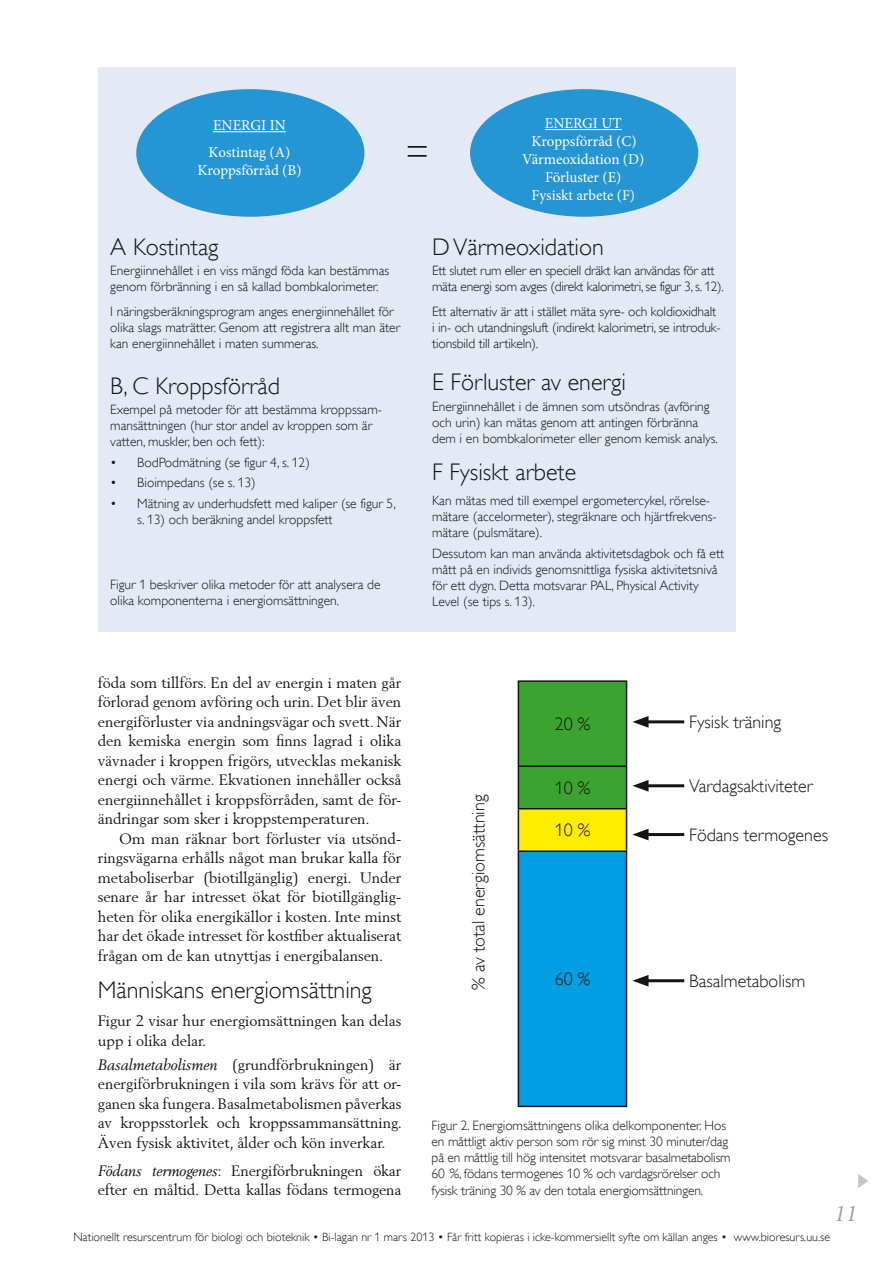
<style>
.page{position:relative;width:893px;height:1263px;background:#fff}
.page>*{position:absolute;margin:0;border:0;box-sizing:border-box;transform-origin:0 0}
.t1{font:300 36px "Gill Alt One";color:#141412}
.t2{font:300 24px "Gill Alt One";color:#141412}
.t3{font:italic 21px "Berling";color:#9d9d9c}
.t4{font:300 18px "Gill Alt One";color:#141412}
.t5{font:15px/19.5px "Berling";color:#141412;text-align:justify}
.t6{font:15px/18px "Minion Pro";color:#fff;text-align:center}
.t7{font:300 13.5px/16.2px "Gill Alt One";color:#141412}
.t8{font:300 13.5px/16.2px "Gill Alt One";letter-spacing:-.02em;color:#141412}
.t9{font:300 12px "Gill Alt One";color:#141412}
.s1{font-style:italic}
</style>
<div class="page">
<div style="left:98px;top:67px;width:638px;height:564px;background:#e3eaf5"></div>
<div style="left:470px;top:89px;width:228px;height:128px;background:#2595d3;border-radius:50%"></div>
<hr style="left:545px;top:129px;width:77px;height:1px;background:#fff">
<div style="left:136px;top:89px;width:228px;height:128px;background:#2595d3;border-radius:50%"></div>
<hr style="left:213px;top:131px;width:73px;height:1px;background:#fff">
<div style="left:518px;top:681px;width:108px;height:85px;background:#3ba431"></div>
<div style="left:518px;top:766px;width:108px;height:43px;background:#3ba431"></div>
<div style="left:518px;top:809px;width:108px;height:42px;background:#ffed00"></div>
<div style="left:518px;top:851px;width:108px;height:255px;background:#009ee3"></div>
<hr style="left:518px;top:809px;width:1px;height:41px;background:#141412">
<hr style="left:626px;top:809px;width:1px;height:41px;background:#141412">
<hr style="left:518px;top:850px;width:109px;height:2px;background:#141412">
<hr style="left:518px;top:852px;width:1px;height:254px;background:#141412">
<hr style="left:626px;top:852px;width:1px;height:254px;background:#141412">
<hr style="left:518px;top:1106px;width:109px;height:1px;background:#141412">
<hr style="left:518px;top:680px;width:109px;height:2px;background:#141412">
<hr style="left:518px;top:682px;width:1px;height:83px;background:#141412">
<hr style="left:626px;top:682px;width:1px;height:83px;background:#141412">
<hr style="left:518px;top:765px;width:109px;height:2px;background:#141412">
<hr style="left:518px;top:767px;width:1px;height:41px;background:#141412">
<hr style="left:626px;top:767px;width:1px;height:41px;background:#141412">
<hr style="left:518px;top:808px;width:109px;height:1px;background:#141412">
<hr style="left:643px;top:720px;width:41px;height:3px;background:#141412">
<svg style="left:632px;top:716px;width:16px;height:12px"></svg>
<hr style="left:643px;top:833px;width:41px;height:3px;background:#141412">
<svg style="left:632px;top:829px;width:16px;height:11px"></svg>
<hr style="left:643px;top:784px;width:41px;height:3px;background:#141412">
<svg style="left:632px;top:780px;width:16px;height:12px"></svg>
<hr style="left:643px;top:979px;width:41px;height:3px;background:#141412">
<svg style="left:632px;top:975px;width:16px;height:11px"></svg>
<svg style="left:858px;top:1174px;width:10px;height:14px"></svg>
<p class="t6" style="left:209px;top:112px;width:83px;line-height:26.5px;text-align:left">ENERGI IN<br>Kostintag (A)</p>
<p class="t6" style="left:197px;top:161px;width:106px">Kroppsförråd (B)</p>
<h1 class="t1" style="left:406px;top:131px;width:25px">=</h1>
<p class="t6" style="left:522px;top:114px;width:124px">ENERGI UT<br>Kroppsförråd (C)<br>Värmeoxidation (D)<br>Förluster (E)<br>Fysiskt arbete (F)</p>
<h2 class="t2" style="left:110px;top:233px;width:110px">A Kostintag</h2>
<p class="t7" style="left:110px;top:262px;width:280px">Energiinnehållet i en viss mängd föda kan bestämmas genom förbränning i en så kallad bombkalorimeter.</p>
<p class="t7" style="left:110px;top:303px;width:291px">I näringsberäkningsprogram anges energiinnehållet för olika slags maträtter. Genom att registrera allt man äter kan energiinnehållet i maten summeras.</p>
<h2 class="t2" style="left:110px;top:371px;width:171px">B, C Kroppsförråd</h2>
<p class="t7" style="left:110px;top:401px;width:273px">Exempel på metoder för att bestämma kroppssam&shy;mansättningen (hur stor andel av kroppen som är vatten, muskler, ben och fett):</p>
<p class="t7" style="left:110px;top:454px;width:201px">• BodPodmätning (se figur 4, s. 12)</p>
<p class="t7" style="left:110px;top:475px;width:147px">• Bioimpedans (se s. 13)</p>
<p class="t7" style="left:137px;top:495px;width:260px;text-indent:-27px">• Mätning av underhudsfett med kaliper (se figur 5, s. 13) och beräkning andel kroppsfett</p>
<p class="t7" style="left:110px;top:576px;width:272px">Figur 1 beskriver olika metoder för att analysera de olika komponenterna i energiomsättningen.</p>
<p class="t5" style="left:98px;top:673px;width:305px">föda som tillförs. En del av energin i maten går förlorad genom avföring och urin. Det blir även energiförluster via andningsvägar och svett. När den kemiska energin som finns lagrad i olika vävnader i kroppen frigörs, utvecklas mekanisk energi och värme. Ekvationen innehåller också energiinnehållet i kroppsförråden, samt de för&shy;ändringar som sker i kroppstemperaturen.</p>
<p class="t5" style="left:98px;top:829px;width:305px;text-indent:21px">Om man räknar bort förluster via utsönd&shy;ringsvägarna erhålls något man brukar kalla för metaboliserbar (biotillgänglig) energi. Under senare år har intresset ökat för biotillgänglig&shy;heten för olika energikällor i kosten. Inte minst har det ökade intresset för kostfiber aktualiserat frågan om de kan utnyttjas i energibalansen.</p>
<h2 class="t2" style="left:98px;top:976px;width:276px">Människans energiomsättning</h2>
<p class="t5" style="left:98px;top:1011px;width:305px">Figur 2 visar hur energiomsättningen kan delas upp i olika delar.</p>
<p class="t5" style="left:98px;top:1054px;width:306px"><span class="s1">Basalmetabolismen</span> (grundförbrukningen) är energiförbrukningen i vila som krävs för att or&shy;ganen ska fungera. Basalmetabolismen påverkas av kroppsstorlek och kroppssammansättning.<br>Även fysisk aktivitet, ålder och kön inverkar.</p>
<p class="t5" style="left:98px;top:1160px;width:305px"><span class="s1">Födans termogenes</span>: Energiförbrukningen ökar efter en måltid. Detta kallas födans termogena</p>
<h2 class="t2" style="left:432px;top:233px;width:173px">D Värmeoxidation</h2>
<p class="t8" style="left:432px;top:262px;width:293px">Ett slutet rum eller en speciell dräkt kan användas för att mäta energi som avges (direkt kalorimetri, se figur 3, s. 12).</p>
<p class="t7" style="left:432px;top:303px;width:290px">Ett alternativ är att i stället mäta syre- och koldioxidhalt i in- och utandningsluft (indirekt kalorimetri, se introduk&shy;tionsbild till artikeln).</p>
<h2 class="t2" style="left:432px;top:368px;width:195px">E Förluster av energi</h2>
<p class="t7" style="left:432px;top:398px;width:287px">Energiinnehållet i de ämnen som utsöndras (avföring och urin) kan mätas genom att antingen förbränna dem i en bombkalorimeter eller genom kemisk analys.</p>
<h2 class="t2" style="left:432px;top:458px;width:146px">F Fysiskt arbete</h2>
<p class="t7" style="left:432px;top:492px;width:286px">Kan mätas med till exempel ergometercykel, rörelse&shy;mätare (accelormeter), stegräknare och hjärtfrekvens&shy;mätare (pulsmätare).</p>
<p class="t7" style="left:432px;top:545px;width:294px">Dessutom kan man använda aktivitetsdagbok och få ett mått på en individs genomsnittliga fysiska aktivitetsnivå för ett dygn. Detta motsvarar PAL, Physical Activity Level (se tips s. 13).</p>
<h3 class="t4" style="left:468px;top:990px;width:197px;rotate:-90deg">% av total energiomsättning</h3>
<h3 class="t4" style="left:555px;top:713px;width:37px">20 %</h3>
<h3 class="t4" style="left:555px;top:777px;width:37px">10 %</h3>
<h3 class="t4" style="left:555px;top:820px;width:37px">10 %</h3>
<h3 class="t4" style="left:555px;top:968px;width:37px">60 %</h3>
<h3 class="t4" style="left:689px;top:712px;width:94px">Fysisk träning</h3>
<h3 class="t4" style="left:689px;top:776px;width:125px">Vardagsaktiviteter</h3>
<h3 class="t4" style="left:689px;top:825px;width:140px">Födans termogenes</h3>
<h3 class="t4" style="left:689px;top:971px;width:118px">Basalmetabolism</h3>
<p class="t7" style="left:432px;top:1117px;width:301px">Figur 2. Energiomsättningens olika delkomponenter. Hos en måttligt aktiv person som rör sig minst 30 minuter/dag på en måttlig till hög intensitet motsvarar basalmetabolism 60 %, födans termogenes 10 % och vardagsrörelser och fysisk träning 30 % av den totala energiomsättningen.</p>
<h3 class="t3" style="left:834px;top:1201px;width:25px">11</h3>
<p class="t9" style="left:73px;top:1230px;width:758px">Nationellt resurscentrum för biologi och bioteknik • Bi-lagan nr 1 mars 2013 • Får fritt kopieras i icke-kommersiellt syfte om källan anges • www.bioresurs.uu.se</p>
</div>
